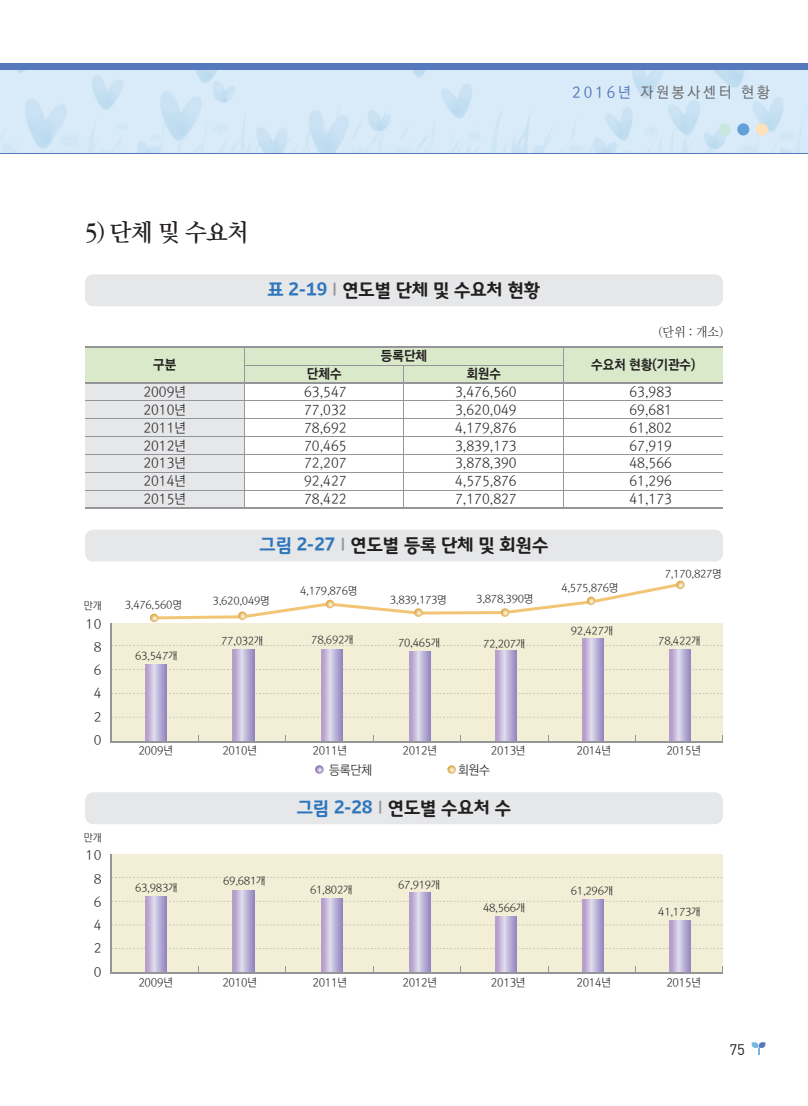
<style>
.page{position:relative;width:808px;height:1106px;background:#fff}
.page>*{position:absolute;margin:0;border:0;box-sizing:border-box;transform-origin:0 0}
.t1{font:24px "Rix Mj B";color:#231f20}
.t2{font:700 18px "Moebius Korea";color:#231f20}
.t3{font:15px "Rix Go M";letter-spacing:.2em;color:#6c6d70;scale:.95 1}
.t4{font:15px "Dinreg";color:#231f20}
.t5{font:13.5px "Rix Go L";color:#231f20;scale:.95 1}
.t6{font:13.5px "Rix Go EB";color:#231f20;scale:.95 1}
.t7{font:12.75px/23.2px "Rix Go L";letter-spacing:-.02em;color:#231f20;text-align:justify}
.t8{font:12.75px "Rix Mj L";color:#231f20}
.t9{font:12.75px "Rix Go L";letter-spacing:-.02em;color:#231f20;scale:.95 1}
.t10{font:11.25px "Rix Go L";letter-spacing:-.02em;color:#231f20;scale:.95 1}
.t11{font:10.5px "Rix Go L";letter-spacing:-.03em;color:#231f20}
.t12{font:10.5px "Rix Go L";letter-spacing:-.03em;color:#231f20;scale:.95 1}
.s1{color:#5679bd}
.s2{color:#2e76bc}
.s3{font-weight:400;color:#939598}
</style>
<div class="page">
<img style="left:1px;top:70px;width:807px;height:83px">
<div style="left:719px;top:123px;width:12px;height:12px;background:#c7e6dd;border-radius:50%"></div>
<div style="left:737px;top:123px;width:12px;height:12px;background:#61a1d7;border-radius:50%"></div>
<div style="left:756px;top:123px;width:12px;height:12px;background:#fee0bb;border-radius:50%"></div>
<div style="left:0;top:64px;width:808px;height:6px;background:#5679bd"></div>
<svg style="left:751px;top:1042px;width:15px;height:13px"></svg>
<hr style="left:0;top:153px;width:808px;height:1px;background:#5679bd">
<svg style="left:0;top:70px;width:1px;height:83px"></svg>
<div style="left:85px;top:529px;width:638px;height:32px;background:#e6e7e9;border-radius:9px"></div>
<div style="left:85px;top:792px;width:638px;height:32px;background:#e6e7e9;border-radius:9px"></div>
<div style="left:85px;top:274px;width:638px;height:32px;background:#e6e7e9;border-radius:9px"></div>
<svg style="left:85px;top:348px;width:638px;height:159px"></svg>
<hr style="left:85px;top:347px;width:159px;height:1px;background:#939598">
<hr style="left:85px;top:382px;width:159px;height:1px;background:#939598">
<hr style="left:244px;top:347px;width:160px;height:1px;background:#939598">
<hr style="left:404px;top:347px;width:159px;height:1px;background:#939598">
<hr style="left:563px;top:347px;width:160px;height:1px;background:#939598">
<hr style="left:563px;top:382px;width:160px;height:1px;background:#939598">
<hr style="left:244px;top:382px;width:160px;height:1px;background:#939598">
<hr style="left:404px;top:382px;width:159px;height:1px;background:#939598">
<hr style="left:85px;top:507px;width:159px;height:1px;background:#939598">
<hr style="left:244px;top:507px;width:160px;height:1px;background:#939598">
<hr style="left:404px;top:507px;width:159px;height:1px;background:#939598">
<hr style="left:563px;top:507px;width:160px;height:1px;background:#939598">
<svg style="left:150px;top:580px;width:535px;height:42px"></svg>
<div style="left:111px;top:623px;width:612px;height:119px;background:#f3efd7"></div>
<hr style="left:111px;top:623px;width:1px;height:119px;background:#939598">
<svg style="left:112px;top:717px;width:610px;height:1px"></svg>
<svg style="left:112px;top:693px;width:610px;height:1px"></svg>
<svg style="left:112px;top:669px;width:610px;height:1px"></svg>
<svg style="left:112px;top:645px;width:610px;height:1px"></svg>
<svg style="left:145px;top:664px;width:21px;height:77px;background:#beb2d7"></svg>
<svg style="left:233px;top:649px;width:21px;height:92px;background:#beb2d6"></svg>
<svg style="left:321px;top:649px;width:21px;height:92px;background:#beb3d7"></svg>
<svg style="left:409px;top:651px;width:22px;height:90px;background:#bcb1d6"></svg>
<svg style="left:495px;top:650px;width:21px;height:91px;background:#beb3d7"></svg>
<svg style="left:582px;top:638px;width:22px;height:103px;background:#bdb1d6"></svg>
<svg style="left:669px;top:649px;width:22px;height:92px;background:#bdb1d6"></svg>
<hr style="left:111px;top:741px;width:611px;height:1px;background:#939598">
<div style="left:111px;top:854px;width:612px;height:119px;background:#f3efd7"></div>
<hr style="left:111px;top:854px;width:1px;height:119px;background:#939598">
<svg style="left:112px;top:948px;width:610px;height:1px"></svg>
<svg style="left:112px;top:924px;width:610px;height:1px"></svg>
<svg style="left:112px;top:901px;width:610px;height:1px"></svg>
<svg style="left:112px;top:877px;width:610px;height:1px"></svg>
<svg style="left:145px;top:896px;width:21px;height:76px;background:#beb2d7"></svg>
<svg style="left:233px;top:890px;width:21px;height:82px;background:#beb2d6"></svg>
<svg style="left:321px;top:898px;width:21px;height:74px;background:#beb3d7"></svg>
<svg style="left:409px;top:892px;width:22px;height:80px;background:#bcb1d6"></svg>
<svg style="left:495px;top:916px;width:21px;height:56px"></svg>
<svg style="left:582px;top:899px;width:22px;height:73px;background:#bdb1d6"></svg>
<svg style="left:669px;top:920px;width:22px;height:52px"></svg>
<hr style="left:111px;top:972px;width:611px;height:2px;background:#939598">
<svg style="left:447px;top:765px;width:9px;height:8px"></svg>
<svg style="left:315px;top:765px;width:9px;height:8px"></svg>
<p class="t3" style="left:572px;top:84px;width:209px"><span class="s1">2016년</span> 자원봉사센터 현황</p>
<h1 class="t1" style="left:85px;top:219px;width:165px">5) 단체 및 수요처</h1>
<p class="t6" style="left:153px;top:357px;width:26px">구분</p>
<h2 class="t2" style="left:268px;top:279px;width:274px"><span class="s2">표 2-19</span> <span class="s3">I</span> 연도별 단체 및 수요처 현황</h2>
<p class="t6" style="left:381px;top:348px;width:50px">등록단체</p>
<p class="t6" style="left:307px;top:365px;width:38px">단체수</p>
<p class="t6" style="left:466px;top:365px;width:38px">회원수</p>
<p class="t8" style="left:659px;top:324px;width:66px">(단위 : 개소)</p>
<p class="t6" style="left:591px;top:357px;width:111px">수요처 현황(기관수)</p>
<p class="t5" style="left:143px;top:384px;width:46px">2009년</p>
<p class="t5" style="left:304px;top:384px;width:46px">63,547</p>
<p class="t5" style="left:455px;top:384px;width:66px">3,476,560</p>
<p class="t5" style="left:629px;top:384px;width:46px">63,983</p>
<p class="t5" style="left:143px;top:401px;width:46px">2010년</p>
<p class="t5" style="left:304px;top:401px;width:46px">77,032</p>
<p class="t5" style="left:455px;top:401px;width:66px">3,620,049</p>
<p class="t5" style="left:629px;top:401px;width:46px">69,681</p>
<p class="t5" style="left:143px;top:419px;width:46px">2011년</p>
<p class="t5" style="left:304px;top:419px;width:46px">78,692</p>
<p class="t5" style="left:455px;top:419px;width:66px">4,179,876</p>
<p class="t5" style="left:629px;top:419px;width:46px">61,802</p>
<p class="t5" style="left:143px;top:437px;width:46px">2012년</p>
<p class="t5" style="left:304px;top:437px;width:46px">70,465</p>
<p class="t5" style="left:455px;top:437px;width:66px">3,839,173</p>
<p class="t5" style="left:629px;top:437px;width:46px">67,919</p>
<p class="t5" style="left:143px;top:455px;width:46px">2013년</p>
<p class="t5" style="left:304px;top:455px;width:46px">72,207</p>
<p class="t5" style="left:455px;top:455px;width:66px">3,878,390</p>
<p class="t5" style="left:629px;top:455px;width:46px">48,566</p>
<p class="t5" style="left:143px;top:473px;width:46px">2014년</p>
<p class="t5" style="left:304px;top:473px;width:46px">92,427</p>
<p class="t5" style="left:455px;top:473px;width:66px">4,575,876</p>
<p class="t5" style="left:629px;top:473px;width:46px">61,296</p>
<p class="t5" style="left:143px;top:491px;width:46px">2015년</p>
<p class="t5" style="left:304px;top:491px;width:46px">78,422</p>
<p class="t5" style="left:455px;top:491px;width:66px">7,170,827</p>
<p class="t5" style="left:629px;top:491px;width:46px">41,173</p>
<p class="t12" style="left:84px;top:600px;width:20px">만개</p>
<p class="t7" style="left:94px;top:612px;width:9px;text-indent:-8px">10<br>8<br>6<br>4<br>2<br>0</p>
<p class="t12" style="left:84px;top:831px;width:20px">만개</p>
<p class="t7" style="left:94px;top:843px;width:9px;text-indent:-8px">10<br>8<br>6<br>4<br>2<br>0</p>
<h2 class="t2" style="left:259px;top:534px;width:290px"><span class="s2">그림 2-27</span> <span class="s3">I</span> 연도별 등록 단체 및 회원수</h2>
<p class="t11" style="left:125px;top:598px;width:58px">3,476,560명</p>
<p class="t11" style="left:213px;top:594px;width:58px">3,620,049명</p>
<p class="t11" style="left:300px;top:584px;width:58px">4,179,876명</p>
<p class="t11" style="left:390px;top:593px;width:58px">3,839,173명</p>
<p class="t11" style="left:476px;top:592px;width:58px">3,878,390명</p>
<p class="t11" style="left:561px;top:581px;width:58px">4,575,876명</p>
<p class="t11" style="left:665px;top:567px;width:58px">7,170,827명</p>
<p class="t11" style="left:135px;top:650px;width:44px">63,547개</p>
<p class="t11" style="left:571px;top:624px;width:44px">92,427개</p>
<p class="t11" style="left:221px;top:634px;width:44px">77,032개</p>
<p class="t11" style="left:311px;top:634px;width:44px">78,692개</p>
<p class="t11" style="left:483px;top:637px;width:44px">72,207개</p>
<p class="t11" style="left:398px;top:636px;width:44px">70,465개</p>
<p class="t11" style="left:658px;top:634px;width:44px">78,422개</p>
<p class="t10" style="left:138px;top:744px;width:38px">2009년</p>
<p class="t10" style="left:222px;top:744px;width:38px">2010년</p>
<p class="t10" style="left:312px;top:744px;width:38px">2011년</p>
<p class="t10" style="left:402px;top:744px;width:38px">2012년</p>
<p class="t10" style="left:491px;top:744px;width:38px">2013년</p>
<p class="t10" style="left:576px;top:744px;width:38px">2014년</p>
<p class="t10" style="left:666px;top:744px;width:38px">2015년</p>
<p class="t9" style="left:329px;top:762px;width:47px">등록단체</p>
<p class="t9" style="left:458px;top:762px;width:35px">회원수</p>
<h2 class="t2" style="left:297px;top:797px;width:216px"><span class="s2">그림 2-28</span> <span class="s3">I</span> 연도별 수요처 수</h2>
<p class="t11" style="left:223px;top:874px;width:44px">69,681개</p>
<p class="t11" style="left:135px;top:881px;width:44px">63,983개</p>
<p class="t11" style="left:398px;top:878px;width:44px">67,919개</p>
<p class="t11" style="left:310px;top:883px;width:44px">61,802개</p>
<p class="t11" style="left:483px;top:902px;width:44px">48,566개</p>
<p class="t11" style="left:571px;top:884px;width:44px">61,296개</p>
<p class="t11" style="left:658px;top:905px;width:44px">41,173개</p>
<p class="t10" style="left:138px;top:976px;width:38px">2009년</p>
<p class="t10" style="left:222px;top:976px;width:38px">2010년</p>
<p class="t10" style="left:312px;top:976px;width:38px">2011년</p>
<p class="t10" style="left:402px;top:976px;width:38px">2012년</p>
<p class="t10" style="left:491px;top:976px;width:38px">2013년</p>
<p class="t10" style="left:576px;top:976px;width:38px">2014년</p>
<p class="t10" style="left:666px;top:976px;width:38px">2015년</p>
<p class="t4" style="left:729px;top:1040px;width:17px">75</p>
</div>
